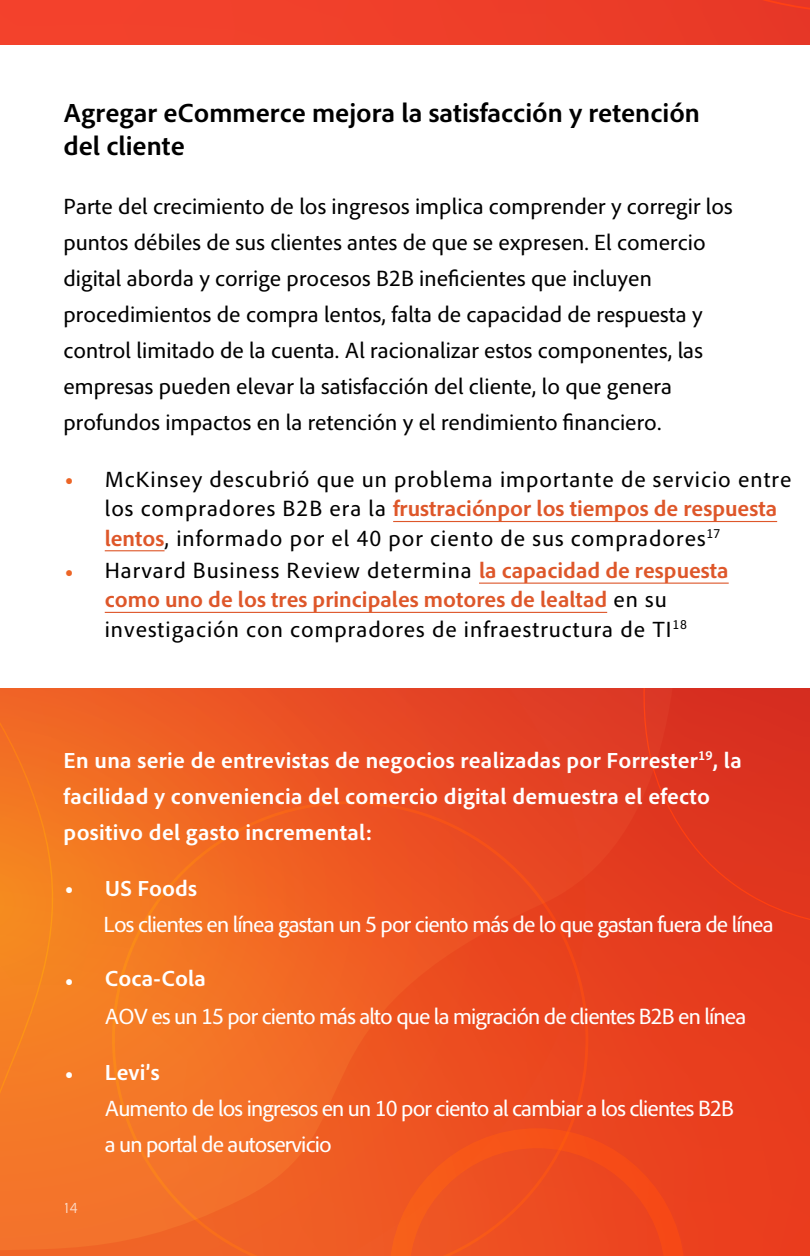
<style>
.page{position:relative;width:810px;height:1256px;background:#fff}
.page>*{position:absolute;margin:0;border:0;box-sizing:border-box;transform-origin:0 0}
.t1{font:700 27px/32.4px "Adobe Clean";color:#000}
.t2{font:22.5px/36px "Adobe Clean";letter-spacing:.005em;color:#000}
.t3{font:22.5px/29.2px "Adobe Clean";letter-spacing:.045em;color:#000}
.t4{font:22.5px/36px "Adobe Clean";letter-spacing:-.04em;color:#fff}
.t5{font:700 22.5px/36px "Adobe Clean";letter-spacing:.015em;color:#fff}
.t6{font:22.5px "Minion Pro";color:#fff}
.t7{font:22.5px "Minion Pro";color:#ec6526}
.t8{font:300 15.75px "Adobe Clean";color:#fff}
.s1{font-weight:700;color:#de572a}
</style>
<div class="page">
<div style="left:0;top:0;width:810px;height:45px;background:#ef3f2a"></div>
<div style="left:588px;top:926px;width:222px;height:330px;background:#e83e1e"></div>
<svg style="left:158px;top:688px;width:652px;height:238px;background:#e34122"></svg>
<svg style="left:0;top:688px;width:158px;height:568px;background:#f37624"></svg>
<svg style="left:112px;top:801px;width:476px;height:455px;background:#ef5f23"></svg>
<svg style="left:389px;top:1128px;width:296px;height:128px;background:#ee4d1f"></svg>
<hr style="left:393px;top:521px;width:384px;height:1px;background:#de572a">
<hr style="left:105px;top:550px;width:60px;height:1px;background:#de572a">
<hr style="left:479px;top:582px;width:250px;height:1px;background:#de572a">
<hr style="left:105px;top:612px;width:502px;height:1px;background:#de572a">
<p class="t1" style="left:63px;top:96px;width:638px">Agregar eCommerce mejora la satisfacción y retención del cliente</p>
<p class="t2" style="left:63px;top:188px;width:671px">Parte del crecimiento de los ingresos implica comprender y corregir los puntos débiles de sus clientes antes de que se expresen. El comercio digital aborda y corrige procesos B2B ineficientes que incluyen procedimientos de compra lentos, falta de capacidad de respuesta y control limitado de la cuenta. Al racionalizar estos componentes, las empresas pueden elevar la satisfacción del cliente, lo que genera profundos impactos en la retención y el rendimiento financiero.</p>
<p class="t3" style="left:105px;top:464px;width:688px">McKinsey descubrió que un problema importante de servicio entre los compradores B2B era la <span class="s1">frustraciónpor los tiempos de respuesta lentos</span>, informado por el 40 por ciento de sus compradores<sup>17</sup></p>
<p class="t3" style="left:105px;top:555px;width:625px">Harvard Business Review determina <span class="s1">la capacidad de respuesta como uno de los tres principales motores de lealtad</span> en su investigación con compradores de infraestructura de TI<sup>18</sup></p>
<p class="t7" style="left:65px;top:463px;width:10px">•</p>
<p class="t7" style="left:65px;top:555px;width:10px">•</p>
<p class="t5" style="left:64px;top:741px;width:680px">En una serie de entrevistas de negocios realizadas por Forrester<sup>19</sup>, la facilidad y conveniencia del comercio digital demuestra el efecto positivo del gasto incremental:</p>
<p class="t6" style="left:65px;top:872px;width:10px">•</p>
<p class="t6" style="left:65px;top:965px;width:10px">•</p>
<p class="t6" style="left:65px;top:1057px;width:10px">•</p>
<p class="t8" style="left:65px;top:1199px;width:14px">14</p>
<p class="t5" style="left:105px;top:869px;width:94px">US Foods</p>
<p class="t4" style="left:103px;top:905px;width:672px">Los clientes en línea gastan un 5 por ciento más de lo que gastan fuera de línea</p>
<p class="t5" style="left:105px;top:959px;width:103px">Coca-Cola</p>
<p class="t4" style="left:105px;top:997px;width:643px">AOV es un 15 por ciento más alto que la migración de clientes B2B en línea</p>
<p class="t5" style="left:105px;top:1053px;width:57px">Levi’s</p>
<p class="t4" style="left:105px;top:1090px;width:631px">Aumento de los ingresos en un 10 por ciento al cambiar a los clientes B2B a un portal de autoservicio</p>
</div>
